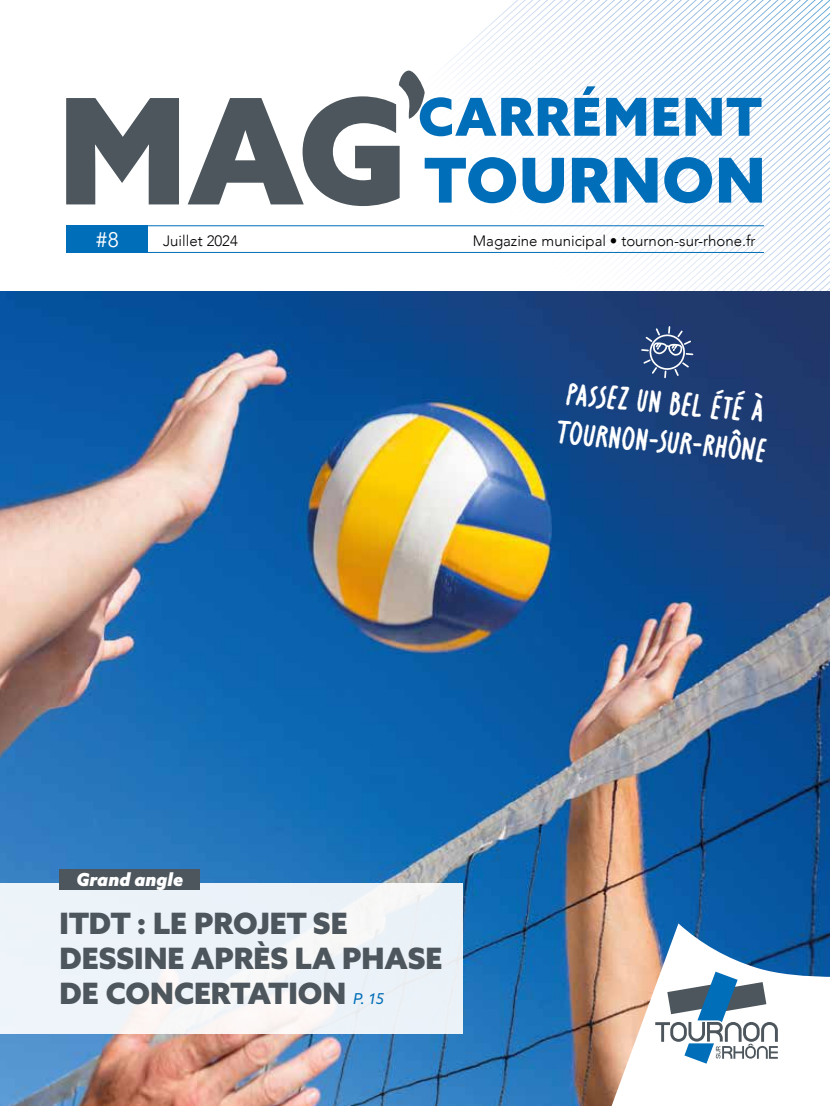
<style>
.page{position:relative;width:830px;height:1106px;background:#fff}
.page>*{position:absolute;margin:0;border:0;box-sizing:border-box;transform-origin:0 0}
.t1{font:900 147px "Azo Sans";color:#4c565c}
.t2{font:900 61.8px "Azo Sans";letter-spacing:.02em;color:#006eb8}
.t3{font:900 52.35px "Azo Sans";letter-spacing:.03em;color:#006eb8}
.t4{font:700 34.5px/39px "Crayonize";color:#fff}
.t5{font:900 29.4px/35.2px "Azo Sans";color:#4c565c}
.t6{font:21px "Avenir";color:#fff}
.t7{font:italic 900 18px "Azo Sans";color:#fff}
.t8{font:300 15px "Avenir";color:#000}
.s1{font-weight:400;font-style:italic;font-size:15px;color:#006eb8}
</style>
<div class="page">
<div style="left:66px;top:225px;width:82px;height:28px;background:#006eb8"></div>
<hr style="left:130px;top:225px;width:633px;height:1px;background:#006eb8">
<hr style="left:130px;top:252px;width:633px;height:1px;background:#006eb8">
<img style="left:0;top:291px;width:829px;height:815px">
<svg style="left:585px;top:923px;width:244px;height:183px"></svg>
<svg style="left:655px;top:971px;width:122px;height:92px"></svg>
<div style="left:0;top:882px;width:462px;height:151px;background:linear-gradient(to bottom,#ebf3f9,#f2f4f8)"></div>
<div style="left:60px;top:868px;width:140px;height:21px;background:#4c565c"></div>
<svg style="left:398px;top:0;width:431px;height:401px"></svg>
<h1 class="t1" style="left:58px;top:54px;width:350px">MAG</h1>
<h3 class="t3" style="left:418px;top:82px;width:345px">CARRÉMENT</h3>
<h2 class="t2" style="left:424px;top:139px;width:342px">TOURNON</h2>
<p class="t6" style="left:96px;top:227px;width:25px">#8</p>
<p class="t8" style="left:163px;top:232px;width:76px">Juillet 2024</p>
<p class="t8" style="left:472px;top:232px;width:284px">Magazine municipal • tournon-sur-rhone.fr</p>
<p class="t4" style="left:561px;top:374px;width:213px;rotate:5deg">Passez un bel été à<br>Tournon-sur-Rhône</p>
<p class="t7" style="left:76px;top:867px;width:108px">Grand angle</p>
<p class="t5" style="left:60px;top:904px;width:384px">ITDT : LE PROJET SE<br>DESSINE APRÈS LA PHASE<br>DE CONCERTATION <span class="s1">P. 15</span></p>
</div>
